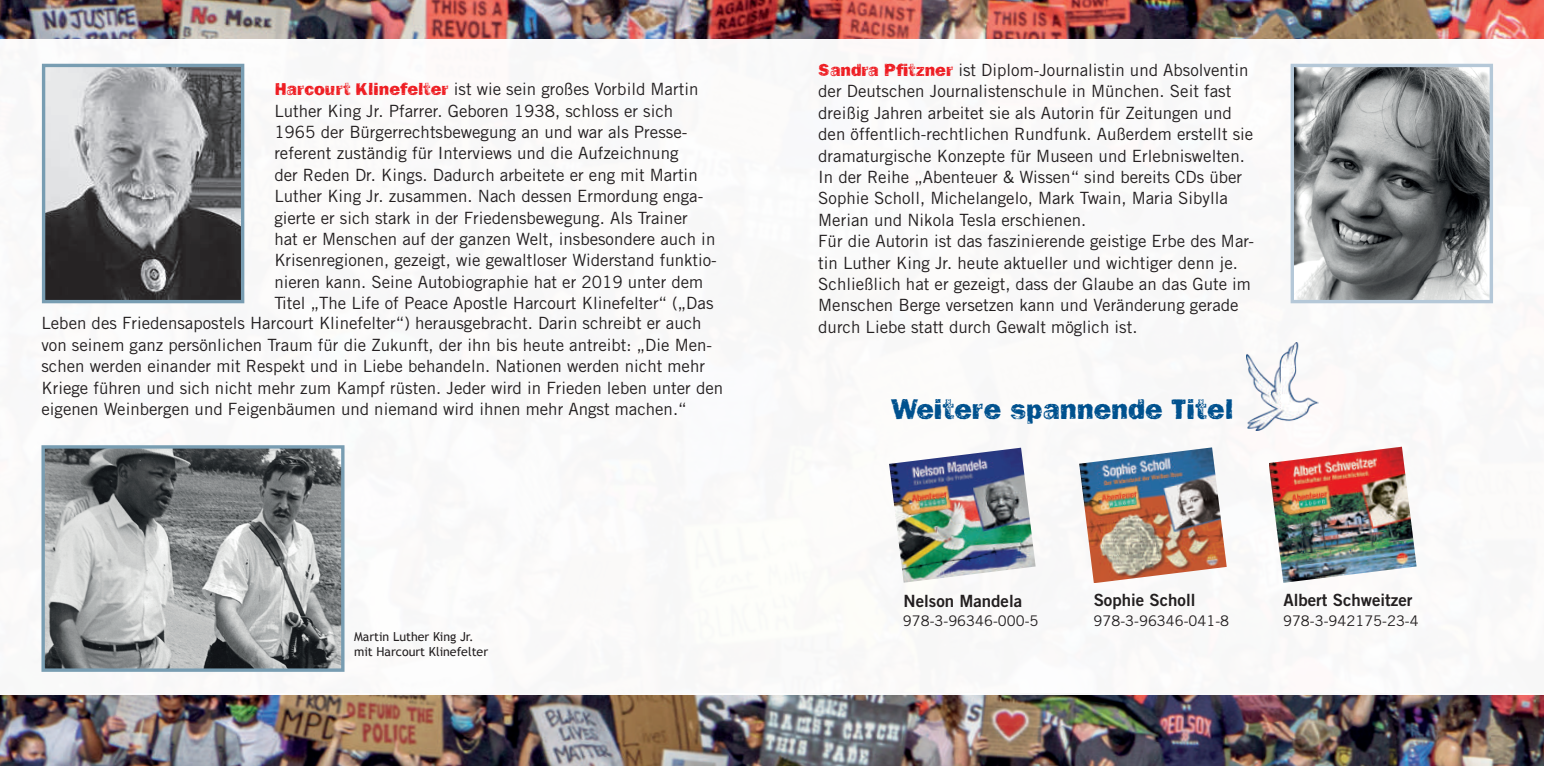
<style>
.page{position:relative;width:1544px;height:766px;background:#fff}
.page>*{position:absolute;margin:0;border:0;box-sizing:border-box;transform-origin:0 0}
.t1{font:29.25px "Frankie";color:#00518e}
.t2{font:16.88px/21.4px "Trade Gothic LT Std";color:#231f20}
.t3{font:16.88px "Trade Gothic LT Std Bd 2";color:#231f20}
.t4{font:14.62px "Trade Gothic LT Std";color:#231f20}
.t5{font:12.38px/14.8px "Trebuchet MS";color:#231f20}
.s1{font-family:"Frankie";font-size:18px;color:#ee1d23}
</style>
<div class="page">
<img style="left:0;top:695px;width:1543px;height:70px">
<img style="left:0;top:0;width:1543px;height:39px">
<img style="left:1294px;top:68px;width:195px;height:231px">
<div style="left:1290px;top:64px;width:203px;height:239px;border:3px solid #b5c8d8"></div>
<img style="left:45px;top:449px;width:295px;height:218px">
<div style="left:41px;top:445px;width:303px;height:226px;border:3px solid #789db2"></div>
<img style="left:889px;top:447px;width:146px;height:135px">
<img style="left:1079px;top:447px;width:147px;height:136px">
<img style="left:1269px;top:446px;width:147px;height:136px">
<img style="left:1246px;top:342px;width:72px;height:89px">
<img style="left:46px;top:68px;width:194px;height:231px">
<div style="left:42px;top:64px;width:202px;height:239px;border:3px solid #789db2"></div>
<p class="t2" style="left:274px;top:78px;width:444px"><span class="s1">Harcourt Klinefelter</span> ist wie sein großes Vorbild Martin Luther King Jr. Pfarrer. Geboren 1938, schloss er sich 1965 der Bürgerrechtsbewegung an und war als Presse&shy;referent zuständig für Interviews und die Aufzeichnung<br>der Reden Dr. Kings. Dadurch arbeitete er eng mit Martin Luther King Jr. zusammen. Nach dessen Ermordung enga&shy;gierte er sich stark in der Friedensbewegung. Als Trainer<br>hat er Menschen auf der ganzen Welt, insbesondere auch in Krisenregionen, gezeigt, wie gewaltloser Widerstand funktio&shy;nieren kann. Seine Autobiographie hat er 2019 unter dem Titel „The Life of Peace Apostle Harcourt Klinefelter“ („Das</p>
<p class="t2" style="left:41px;top:312px;width:683px">Leben des Friedensapostels Harcourt Klinefelter“) herausgebracht. Darin schreibt er auch von seinem ganz persönlichen Traum für die Zukunft, der ihn bis heute antreibt: „Die Men&shy;schen werden einander mit Respekt und in Liebe behandeln. Nationen werden nicht mehr Kriege führen und sich nicht mehr zum Kampf rüsten. Jeder wird in Frieden leben unter den eigenen Weinbergen und Feigenbäumen und niemand wird ihnen mehr Angst machen.“</p>
<p class="t5" style="left:354px;top:629px;width:136px">Martin Luther King Jr. mit Harcourt Klinefelter</p>
<p class="t2" style="left:818px;top:59px;width:437px"><span class="s1">Sandra Pfitzner</span> ist Diplom-Journalistin und Absolventin der Deutschen Journalistenschule in München. Seit fast dreißig Jahren arbeitet sie als Autorin für Zeitungen und den öffentlich-rechtlichen Rundfunk. Außerdem erstellt sie dramaturgische Konzepte für Museen und Erlebniswelten.<br>In der Reihe „Abenteuer &amp; Wissen“ sind bereits CDs über Sophie Scholl, Michelangelo, Mark Twain, Maria Sibylla Merian und Nikola Tesla erschienen.<br>Für die Autorin ist das faszinierende geistige Erbe des Mar&shy;tin Luther King Jr. heute aktueller und wichtiger denn je.<br>Schließlich hat er gezeigt, dass der Glaube an das Gute im Menschen Berge versetzen kann und Veränderung gerade durch Liebe statt durch Gewalt möglich ist.</p>
<h1 class="t1" style="left:891px;top:391px;width:344px">Weitere spannende Titel</h1>
<p class="t3" style="left:903px;top:590px;width:120px">Nelson Mandela</p>
<p class="t3" style="left:1093px;top:589px;width:103px">Sophie Scholl</p>
<p class="t3" style="left:1283px;top:589px;width:130px">Albert Schweitzer</p>
<p class="t4" style="left:903px;top:611px;width:137px">978-3-96346-000-5</p>
<p class="t4" style="left:1093px;top:611px;width:137px">978-3-96346-041-8</p>
<p class="t4" style="left:1283px;top:611px;width:137px">978-3-942175-23-4</p>
</div>
